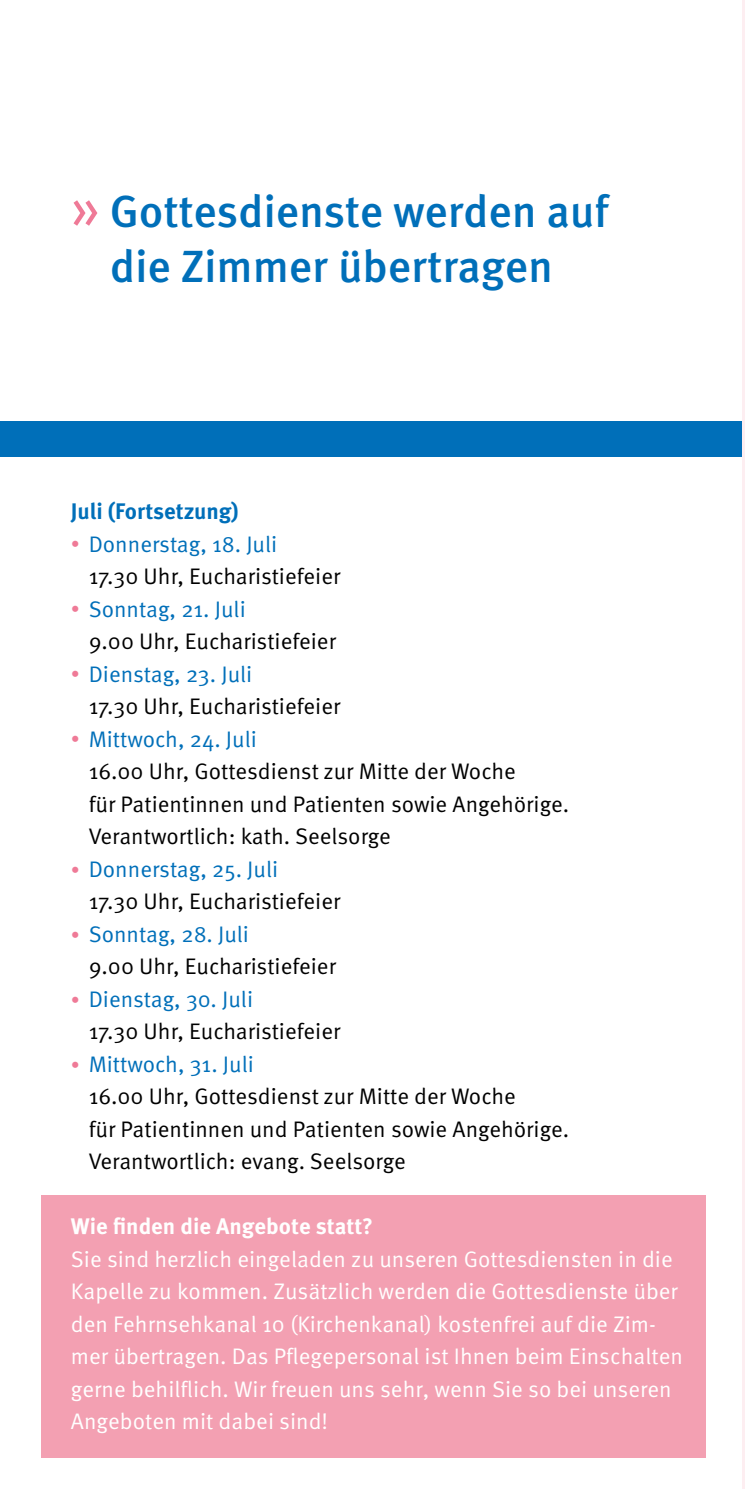
<style>
.page{position:relative;width:745px;height:1489px;background:#fff}
.page>*{position:absolute;margin:0;border:0;box-sizing:border-box;transform-origin:0 0}
.t1{font:500 45px/55px "Meta Pro";letter-spacing:-.005em;color:#006fb9;text-align:center}
.t2{font:22.5px/32.5px "Meta Pro";color:#000}
.t3{font:22.5px/32.5px "Meta Pro";color:#fff}
.t4{font:700 22.5px "Meta Pro";color:#fff}
.t5{font:700 22.5px "Meta Pro";color:#006fb9}
.s1{font-weight:400;font-size:57.5px;color:#ef7a97}
.s2{font-size:17.5px;color:#ef7a97}
.s3{color:#006fb9}
</style>
<div class="page">
<div style="left:41px;top:1195px;width:664px;height:262px;background:#f3a0b2"></div>
<div style="left:0;top:421px;width:744px;height:36px;background:#006fb9"></div>
<hr style="left:742px;top:0;width:2px;height:1488px;background:#fdeef1">
<h1 class="t1" style="left:71px;top:184px;width:539px"><span class="s1">»</span> Gottesdienste werden auf die Zimmer übertragen</h1>
<p class="t5" style="left:71px;top:497px;width:169px">Juli (Fortsetzung)</p>
<p class="t2" style="left:89px;top:528px;width:253px;text-indent:-18px"><span class="s2">•</span> <span class="s3">Donnerstag, 18. Juli<br></span>17.30 Uhr, Eucharistiefeier</p>
<p class="t2" style="left:89px;top:593px;width:249px;text-indent:-18px"><span class="s2">•</span> <span class="s3">Sonntag, 21. Juli<br></span>9.00 Uhr, Eucharistiefeier</p>
<p class="t2" style="left:89px;top:658px;width:253px;text-indent:-18px"><span class="s2">•</span> <span class="s3">Dienstag, 23. Juli<br></span>17.30 Uhr, Eucharistiefeier</p>
<p class="t2" style="left:89px;top:723px;width:481px;text-indent:-18px"><span class="s2">•</span> <span class="s3">Mittwoch, 24. Juli<br></span>16.00 Uhr, Gottesdienst zur Mitte der Woche<br>für Patientinnen und Patienten sowie Angehörige.<br>Verantwortlich: kath. Seelsorge</p>
<p class="t2" style="left:89px;top:853px;width:253px;text-indent:-18px"><span class="s2">•</span> <span class="s3">Donnerstag, 25. Juli<br></span>17.30 Uhr, Eucharistiefeier</p>
<p class="t2" style="left:89px;top:918px;width:249px;text-indent:-18px"><span class="s2">•</span> <span class="s3">Sonntag, 28. Juli<br></span>9.00 Uhr, Eucharistiefeier</p>
<p class="t2" style="left:89px;top:983px;width:253px;text-indent:-18px"><span class="s2">•</span> <span class="s3">Dienstag, 30. Juli<br></span>17.30 Uhr, Eucharistiefeier</p>
<p class="t2" style="left:89px;top:1048px;width:481px;text-indent:-18px"><span class="s2">•</span> <span class="s3">Mittwoch, 31. Juli<br></span>16.00 Uhr, Gottesdienst zur Mitte der Woche<br>für Patientinnen und Patienten sowie Angehörige.<br>Verantwortlich: evang. Seelsorge</p>
<p class="t4" style="left:71px;top:1212px;width:303px">Wie finden die Angebote statt?</p>
<p class="t3" style="left:71px;top:1243px;width:613px">Sie sind herzlich eingeladen zu unseren Gottesdiensten in die Kapelle zu kommen. Zusätzlich werden die Gottesdienste über den Fehrnsehkanal 10 (Kirchenkanal) kostenfrei auf die Zim&shy;mer übertragen. Das Pflegepersonal ist Ihnen beim Einschalten gerne behilflich. Wir freuen uns sehr, wenn Sie so bei unseren Angeboten mit dabei sind!</p>
</div>
